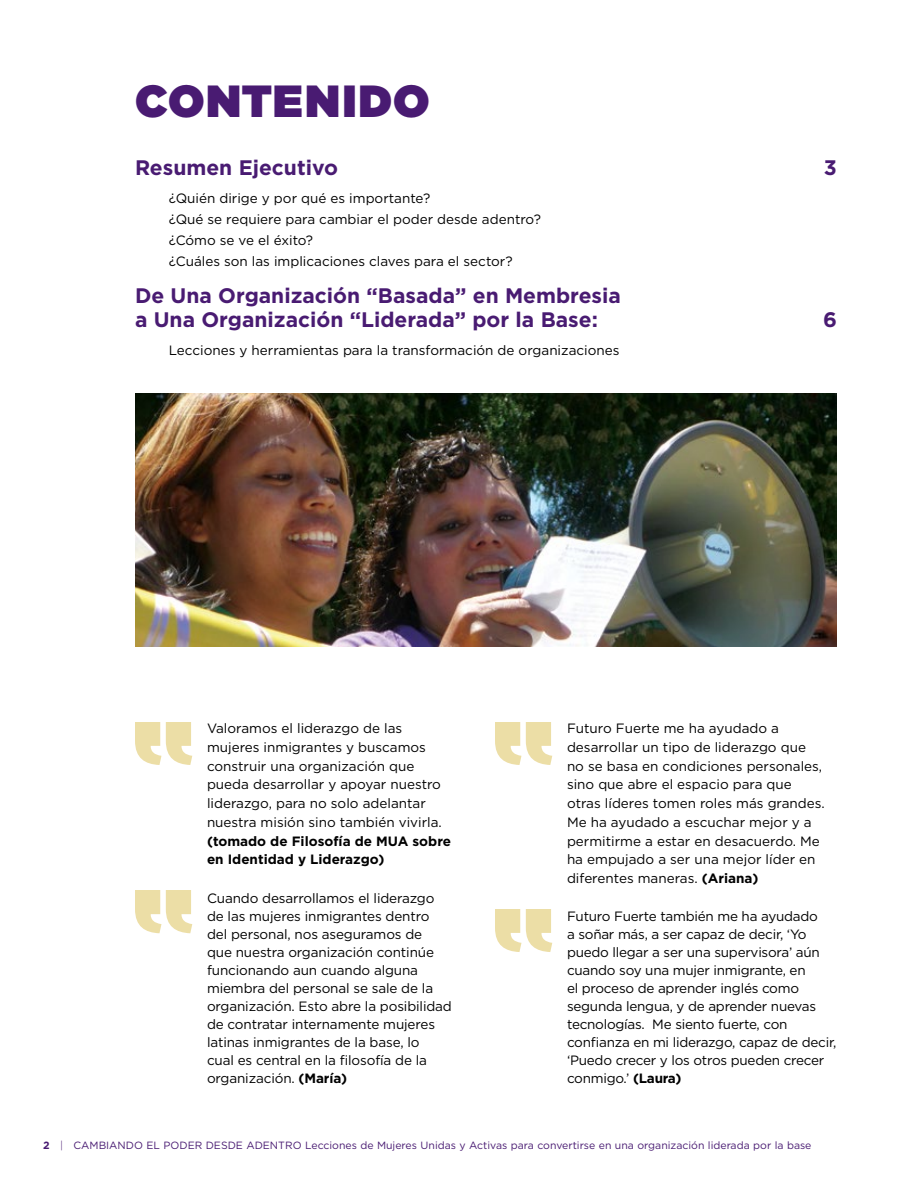
<style>
.page{position:relative;width:918px;height:1188px;background:#fff}
.page>*{position:absolute;margin:0;border:0;box-sizing:border-box;transform-origin:0 0}
.t1{font:900 45px "Gotham";letter-spacing:.025em;color:#491b72}
.t2{font:700 21px/24.2px "Gotham";color:#491b72}
.t3{font:13.5px/18px "Gotham";letter-spacing:-.01em;color:#000}
.t4{font:700 13.5px/18.8px "Gotham";color:#000}
.t5{font:10.5px "Gotham";color:#491b72}
.s1{font-weight:700}
.s2{font-weight:300}
</style>
<div class="page">
<img style="left:135px;top:394px;width:702px;height:252px">
<svg style="left:135px;top:722px;width:57px;height:43px"></svg>
<svg style="left:135px;top:891px;width:57px;height:42px"></svg>
<svg style="left:495px;top:722px;width:57px;height:43px"></svg>
<svg style="left:495px;top:909px;width:57px;height:43px"></svg>
<h1 class="t1" style="left:135px;top:69px;width:296px">CONTENIDO</h1>
<h2 class="t2" style="left:135px;top:155px;width:205px">Resumen Ejecutivo</h2>
<h2 class="t2" style="left:824px;top:155px;width:15px">3</h2>
<p class="t3" style="left:169px;top:187px;width:374px;line-height:21px">¿Quién dirige y por qué es importante?<br>¿Qué se requiere para cambiar el poder desde adentro? ¿Cómo se ve el éxito?<br>¿Cuáles son las implicaciones claves para el sector?</p>
<h2 class="t2" style="left:135px;top:284px;width:487px">De Una Organización “Basada” en Membresia a Una Organización “Liderada” por la Base:</h2>
<h2 class="t2" style="left:823px;top:308px;width:15px">6</h2>
<p class="t3" style="left:169px;top:341px;width:452px">Lecciones y herramientas para la transformación de organizaciones</p>
<p class="t3" style="left:207px;top:719px;width:236px;line-height:18.8px">Valoramos el liderazgo de las mujeres inmigrantes y buscamos construir una organización que pueda desarrollar y apoyar nuestro liderazgo, para no solo adelantar nuestra misión sino también vivirla.</p>
<p class="t4" style="left:207px;top:831px;width:246px">(tomado de Filosofía de MUA sobre en Identidad y Liderazgo)</p>
<p class="t3" style="left:207px;top:888px;width:246px">Cuando desarrollamos el liderazgo de las mujeres inmigrantes dentro del personal, nos aseguramos de<br>que nuestra organización continúe funcionando aun cuando alguna miembra del personal se sale de la organización. Esto abre la posibilidad de contratar internamente mujeres latinas inmigrantes de la base, lo<br>cual es central en la filosofía de la organización. <span class="s1">(María)</span></p>
<p class="t3" style="left:567px;top:719px;width:259px;line-height:18.8px">Futuro Fuerte me ha ayudado a desarrollar un tipo de liderazgo que no se basa en condiciones personales, sino que abre el espacio para que otras líderes tomen roles más grandes.<br>Me ha ayudado a escuchar mejor y a permitirme a estar en desacuerdo. Me ha empujado a ser una mejor líder en diferentes maneras. <span class="s1">(Ariana)</span></p>
<p class="t3" style="left:567px;top:907px;width:271px">Futuro Fuerte también me ha ayudado<br>a soñar más, a ser capaz de decir, ‘Yo puedo llegar a ser una supervisora’ aún cuando soy una mujer inmigrante, en<br>el proceso de aprender inglés como segunda lengua, y de aprender nuevas tecnologías. Me siento fuerte, con confianza en mi liderazgo, capaz de decir, ‘Puedo crecer y los otros pueden crecer conmigo.’ <span class="s1">(Laura)</span></p>
<p class="t5" style="left:43px;top:1138px;width:770px"><span class="s1">2</span> <span class="s2">|</span> CAMBIANDO EL PODER DESDE ADENTRO Lecciones de Mujeres Unidas y Activas para convertirse en una organización liderada por la base</p>
</div>
